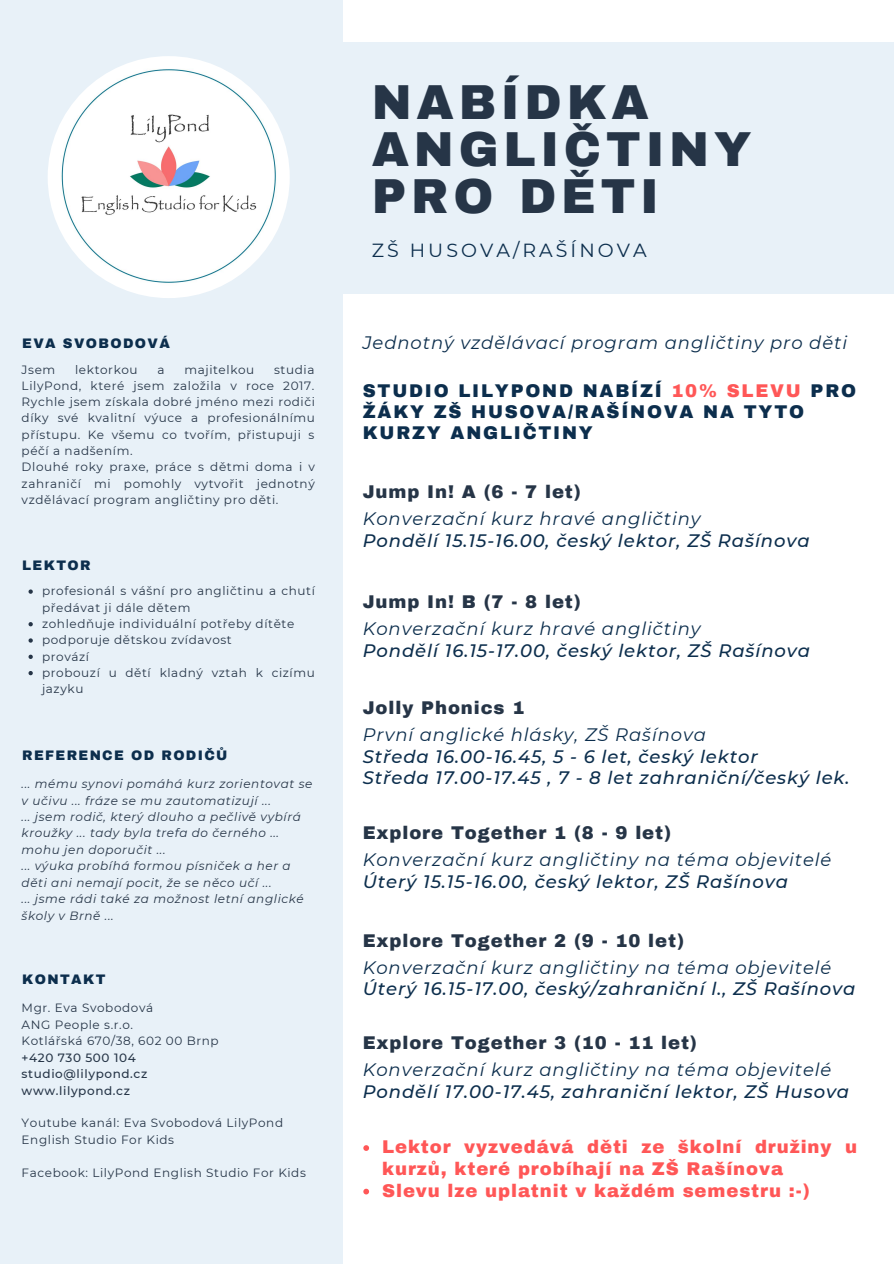
<style>
.page{position:relative;width:894px;height:1264px;background:#fff}
.page>*{position:absolute;margin:0;border:0;box-sizing:border-box;transform-origin:0 0}
.t1{font:900 48px/47.1px "Archivo";letter-spacing:.1em;color:#263547}
.t2{font:19.05px "Montserrat";letter-spacing:.16em;color:#0c2e4d}
.t3{font:italic 500 18px/21.8px "Montserrat";letter-spacing:.05em;color:#0c2e4d}
.t4{font:italic 18px "Montserrat";letter-spacing:.05em;color:#0c2e4d}
.t5{font:900 18px "Archivo";letter-spacing:.05em;color:#263547}
.t6{font:900 18px/21.8px "Archivo";letter-spacing:.05em;color:#ff5757}
.t7{font:900 18px/20.5px "Archivo";letter-spacing:.1em;color:#0c2e4d}
.t8{font:900 13.5px "Archivo";letter-spacing:.1em;color:#0c2e4d}
.t9{font:12px/16.4px "Montserrat";letter-spacing:.05em;color:#263547}
.t10{font:italic 12px/16.5px "Montserrat";letter-spacing:.05em;color:#263547}
.t11{font:500 12px/16.5px "Montserrat";letter-spacing:.05em;color:#263547}
.s1{color:#ff5757}
</style>
<div class="page">
<div style="left:0;top:0;width:342px;height:1263px;background:#e8f1f8"></div>
<div style="left:0;top:43px;width:893px;height:251px;background:#e8f1f8"></div>
<img style="left:48px;top:56px;width:242px;height:242px;border-radius:50%">
<svg style="left:363px;top:1145px;width:6px;height:5px"></svg>
<svg style="left:363px;top:1188px;width:6px;height:6px"></svg>
<svg style="left:28px;top:589px;width:5px;height:4px"></svg>
<svg style="left:28px;top:622px;width:5px;height:4px"></svg>
<svg style="left:28px;top:638px;width:5px;height:4px"></svg>
<svg style="left:28px;top:654px;width:5px;height:5px"></svg>
<svg style="left:28px;top:671px;width:5px;height:4px"></svg>
<p class="t8" style="left:22px;top:336px;width:149px">EVA SVOBODOVÁ</p>
<p class="t9" style="left:22px;top:361px;width:35px">Jsem</p>
<p class="t9" style="left:75px;top:361px;width:64px">lektorkou</p>
<p class="t9" style="left:157px;top:361px;width:9px">a</p>
<p class="t9" style="left:184px;top:361px;width:71px">majitelkou</p>
<p class="t9" style="left:22px;top:361px;width:295px;text-indent:252px">studia LilyPond, které jsem založila v roce 2017.<br>Rychle jsem získala dobré jméno mezi rodiči díky své kvalitní výuce a profesionálnímu přístupu. Ke všemu co tvořím, přistupuji s péčí a nadšením.<br>Dlouhé roky praxe, práce s dětmi doma i v zahraničí mi pomohly vytvořit jednotný vzdělávací program angličtiny pro děti.</p>
<p class="t8" style="left:22px;top:558px;width:70px">LEKTOR</p>
<p class="t9" style="left:42px;top:583px;width:274px">profesionál s vášní pro angličtinu a chutí předávat ji dále dětem<br>zohledňuje individuální potřeby dítěte podporuje dětskou zvídavost<br>provází<br>probouzí u dětí kladný vztah k cizímu jazyku</p>
<p class="t8" style="left:22px;top:748px;width:207px">REFERENCE OD RODIČŮ</p>
<p class="t10" style="left:22px;top:775px;width:292px">... mému synovi pomáhá kurz zorientovat se v učivu ... fráze se mu zautomatizují ...<br>... jsem rodič, který dlouho a pečlivě vybírá kroužky ... tady byla trefa do černého ... mohu jen doporučit ...<br>... výuka probíhá formou písniček a her a děti ani nemají pocit, že se něco učí ...<br>... jsme rádi také za možnost letní anglické školy v Brně ...</p>
<p class="t8" style="left:22px;top:972px;width:85px">KONTAKT</p>
<p class="t9" style="left:22px;top:999px;width:198px">Mgr. Eva Svobodová<br>ANG People s.r.o.<br>Kotlářská 670/38, 602 00 Brnp</p>
<p class="t11" style="left:22px;top:1049px;width:127px">+420 730 500 104 studio@lilypond.cz www.lilypond.cz</p>
<p class="t9" style="left:22px;top:1114px;width:263px">Youtube kanál: Eva Svobodová LilyPond<br>English Studio For Kids</p>
<p class="t9" style="left:22px;top:1164px;width:286px">Facebook: LilyPond English Studio For Kids</p>
<h1 class="t1" style="left:371px;top:79px;width:381px">NABÍDKA<br>ANGLIČTINY<br>PRO DĚTI</h1>
<h2 class="t2" style="left:371px;top:238px;width:276px">ZŠ HUSOVA/RAŠÍNOVA</h2>
<h3 class="t4" style="left:362px;top:332px;width:486px">Jednotný vzdělávací program angličtiny pro děti</h3>
<h3 class="t7" style="left:362px;top:381px;width:495px">STUDIO LILYPOND NABÍZÍ <span class="s1">10% SLEVU</span> PRO<br>ŽÁKY ZŠ HUSOVA/RAŠÍNOVA NA TYTO<br>KURZY ANGLIČTINY</h3>
<h3 class="t5" style="left:362px;top:482px;width:219px">Jump In! A (6 - 7 let)</h3>
<h3 class="t4" style="left:362px;top:507px;width:339px">Konverzační kurz hravé angličtiny</h3>
<h3 class="t3" style="left:362px;top:529px;width:448px">Pondělí 15.15-16.00, český lektor, ZŠ Rašínova</h3>
<h3 class="t5" style="left:362px;top:592px;width:219px">Jump In! B (7 - 8 let)</h3>
<h3 class="t4" style="left:362px;top:618px;width:339px">Konverzační kurz hravé angličtiny</h3>
<h3 class="t3" style="left:362px;top:639px;width:449px">Pondělí 16.15-17.00, český lektor, ZŠ Rašínova</h3>
<h3 class="t5" style="left:362px;top:698px;width:163px">Jolly Phonics 1</h3>
<h3 class="t4" style="left:362px;top:723px;width:344px">První anglické hlásky, ZŠ Rašínova</h3>
<h3 class="t3" style="left:362px;top:745px;width:488px">Středa 16.00-16.45, 5 - 6 let, český lektor<br>Středa 17.00-17.45 , 7 - 8 let zahraniční/český lek.</h3>
<h3 class="t5" style="left:362px;top:823px;width:310px">Explore Together 1 (8 - 9 let)</h3>
<h3 class="t4" style="left:362px;top:848px;width:470px">Konverzační kurz angličtiny na téma objevitelé</h3>
<h3 class="t3" style="left:362px;top:870px;width:427px">Úterý 15.15-16.00, český lektor, ZŠ Rašínova</h3>
<h3 class="t5" style="left:362px;top:930px;width:323px">Explore Together 2 (9 - 10 let)</h3>
<h3 class="t4" style="left:362px;top:956px;width:470px">Konverzační kurz angličtiny na téma objevitelé</h3>
<h3 class="t3" style="left:362px;top:978px;width:494px">Úterý 16.15-17.00, český/zahraniční l., ZŠ Rašínova</h3>
<h3 class="t5" style="left:362px;top:1033px;width:335px">Explore Together 3 (10 - 11 let)</h3>
<h3 class="t4" style="left:362px;top:1058px;width:470px">Konverzační kurz angličtiny na téma objevitelé</h3>
<h3 class="t3" style="left:362px;top:1080px;width:488px">Pondělí 17.00-17.45, zahraniční lektor, ZŠ Husova</h3>
<h3 class="t6" style="left:382px;top:1136px;width:476px">Lektor vyzvedává děti ze školní družiny u kurzů, které probíhají na ZŠ Rašínova<br>Slevu lze uplatnit v každém semestru :-)</h3>
</div>
